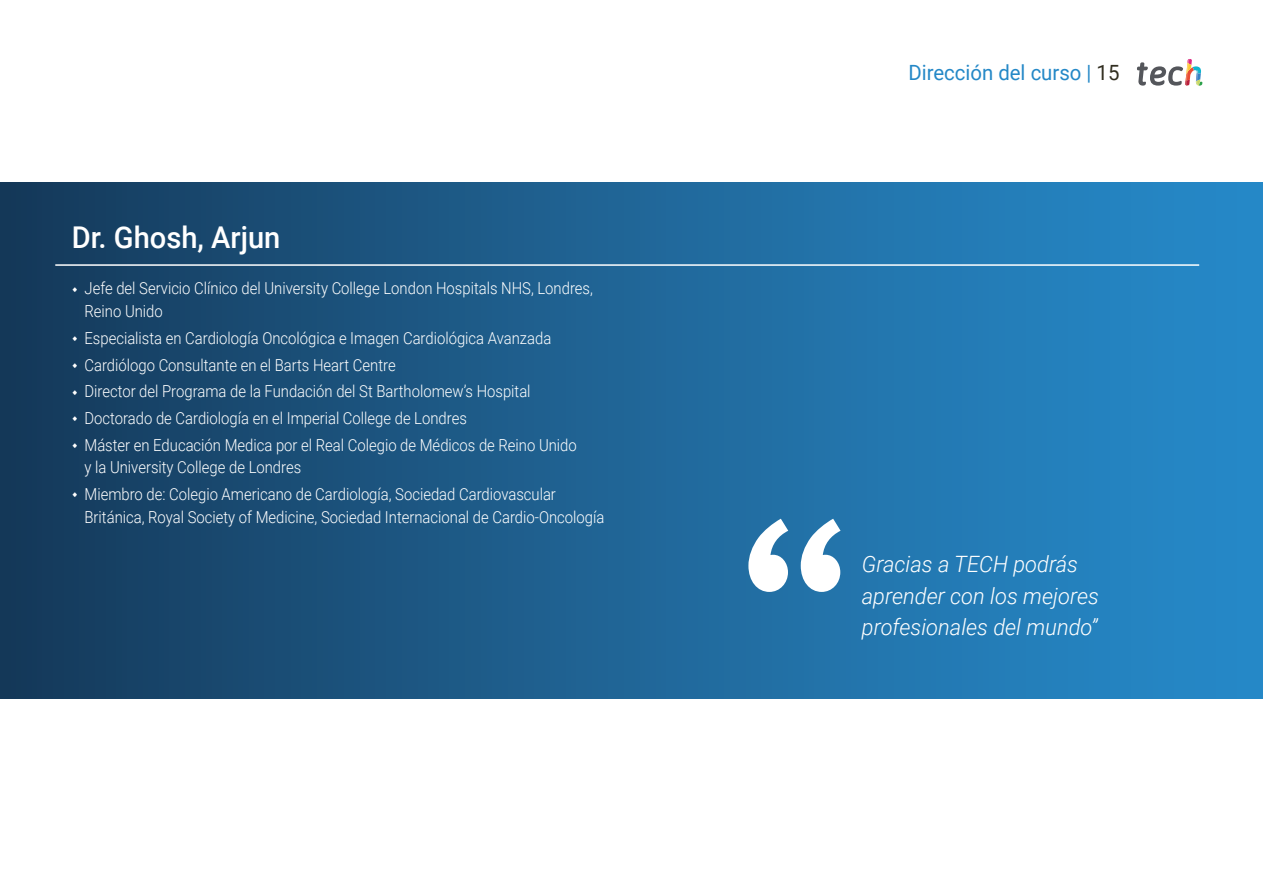
<style>
.page{position:relative;width:1263px;height:893px;background:#fff}
.page>*{position:absolute;margin:0;border:0;box-sizing:border-box;transform-origin:0 0}
.t1{font:500 30px "Roboto";color:#fff}
.t2{font:italic 300 22.5px/31.5px "Roboto";color:#fff}
.t3{font:21px "Roboto";color:#2488c7}
.t4{font:300 16.5px/26.7px "Roboto";color:#fff;scale:.9 1}
.s1{color:#312e20}
</style>
<div class="page">
<div style="left:0;top:182px;width:1263px;height:516px;background:linear-gradient(to right,#163a5c,#288ecf)"></div>
<svg style="left:748px;top:519px;width:92px;height:73px"></svg>
<svg style="left:1137px;top:59px;width:65px;height:27px"></svg>
<hr style="left:55px;top:264px;width:1144px;height:2px;background:#fff">
<svg style="left:73px;top:287px;width:4px;height:5px"></svg>
<svg style="left:73px;top:336px;width:4px;height:5px"></svg>
<svg style="left:73px;top:363px;width:4px;height:5px"></svg>
<svg style="left:73px;top:390px;width:4px;height:5px"></svg>
<svg style="left:73px;top:416px;width:4px;height:5px"></svg>
<svg style="left:73px;top:443px;width:4px;height:5px"></svg>
<svg style="left:73px;top:492px;width:4px;height:5px"></svg>
<h1 class="t1" style="left:72px;top:216px;width:210px">Dr. Ghosh, Arjun</h1>
<p class="t4" style="left:85px;top:277px;width:566px;line-height:22.5px">Jefe del Servicio Clínico del University College London Hospitals NHS, Londres,<br>Reino Unido</p>
<p class="t4" style="left:85px;top:324px;width:548px">Especialista en Cardiología Oncológica e Imagen Cardiológica Avanzada Cardiólogo Consultante en el Barts Heart Centre<br>Director del Programa de la Fundación del St Bartholomew’s Hospital Doctorado de Cardiología en el Imperial College de Londres<br>Máster en Educación Medica por el Real Colegio de Médicos de Reino Unido</p>
<p class="t4" style="left:85px;top:453px;width:525px">y la University College de Londres<br>Miembro de: Colegio Americano de Cardiología, Sociedad Cardiovascular</p>
<p class="t4" style="left:85px;top:503px;width:579px">Británica, Royal Society of Medicine, Sociedad Internacional de Cardio-Oncología</p>
<p class="t3" style="left:908px;top:57px;width:213px">Dirección del curso | <span class="s1">15</span></p>
<h2 class="t2" style="left:862px;top:548px;width:239px">Gracias a TECH podrás aprender con los mejores profesionales del mundo”</h2>
</div>
